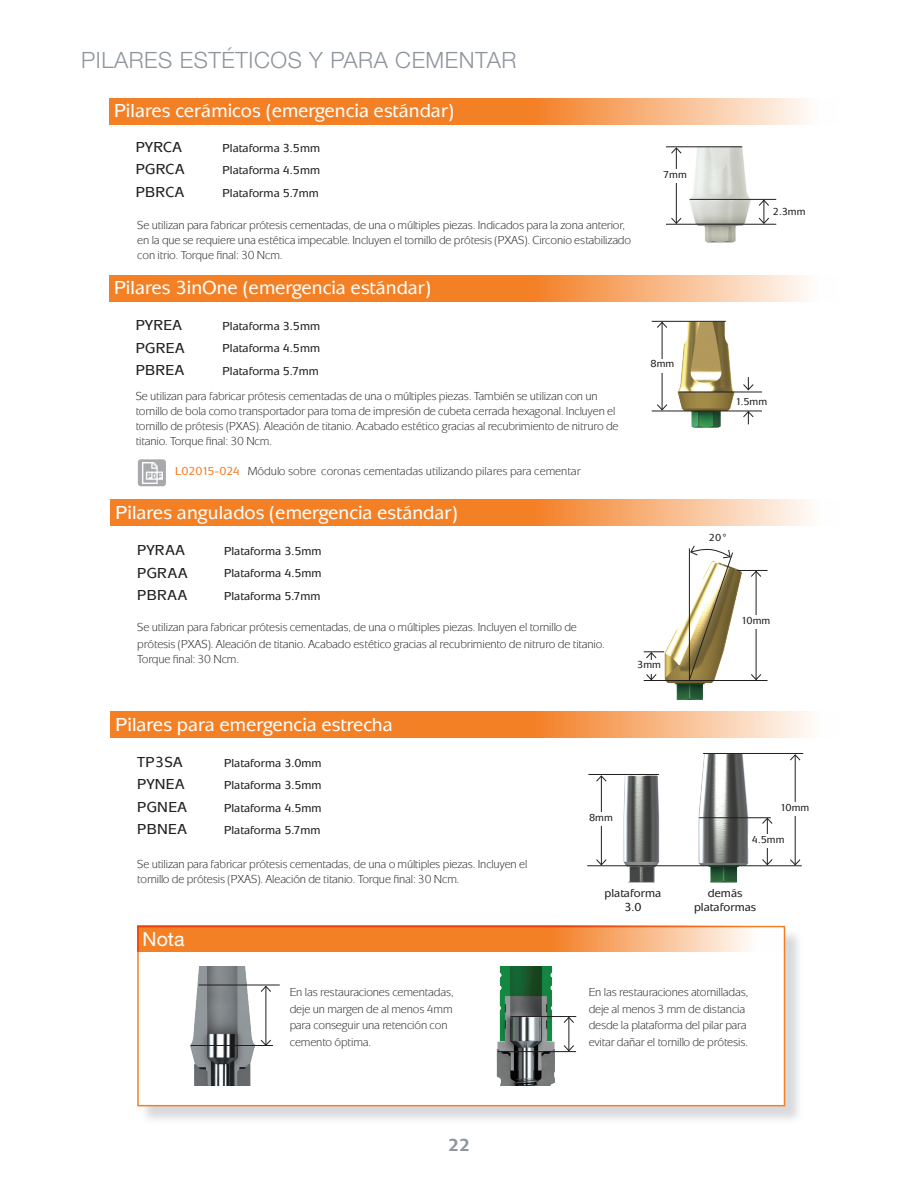
<style>
.page{position:relative;width:918px;height:1188px;background:#fff}
.page>*{position:absolute;margin:0;border:0;box-sizing:border-box;transform-origin:0 0}
.t1{font:300 22.5px "Helvetica Neue LT Pro";letter-spacing:.025em;color:#8f959d}
.t2{font:500 19.5px "Mixage ITC";color:#fff}
.t3{font:19.5px "Helvetica Neue LT Pro";color:#fff}
.t4{font:700 18px "Mixage ITC Std";color:#8f959d}
.Part_numbers_colored{font:500 15px "Mixage ITC Std";letter-spacing:.025em;color:#231f20}
.t5{font:12px/16.5px "Mixage ITC Std";letter-spacing:-.01em;color:#231f20}
.t6{font:500 12px/13.5px "Mixage ITC Std";color:#231f20;text-align:center}
.t7{font:500 10.5px "Mixage ITC Std";color:#231f20}
.s1{font-weight:500;color:#f48026}
</style>
<div class="page">
<div style="left:140px;top:928px;width:664px;height:197px;background:#8f959d;opacity:.36"></div>
<div style="left:137px;top:926px;width:648px;height:180px;background:#fff;border:2px solid #f48026"></div>
<svg style="left:137px;top:926px;width:648px;height:26px;background:#f5944c"></svg>
<img style="left:190px;top:967px;width:65px;height:118px">
<img style="left:496px;top:966px;width:69px;height:119px">
<hr style="left:198px;top:985px;width:82px;height:1px;background:#231f20">
<hr style="left:191px;top:1045px;width:82px;height:1px;background:#231f20">
<hr style="left:266px;top:986px;width:1px;height:59px;background:#231f20">
<svg style="left:260px;top:985px;width:12px;height:8px"></svg>
<svg style="left:260px;top:1039px;width:11px;height:6px"></svg>
<hr style="left:510px;top:1016px;width:66px;height:1px;background:#231f20">
<hr style="left:498px;top:1051px;width:78px;height:1px;background:#231f20">
<hr style="left:569px;top:1017px;width:1px;height:34px;background:#231f20">
<svg style="left:563px;top:1017px;width:11px;height:7px"></svg>
<svg style="left:563px;top:1044px;width:12px;height:8px"></svg>
<img style="left:624px;top:775px;width:35px;height:107px">
<img style="left:698px;top:754px;width:50px;height:128px">
<hr style="left:703px;top:753px;width:100px;height:1px;background:#231f20">
<hr style="left:795px;top:755px;width:1px;height:110px;background:#231f20">
<svg style="left:790px;top:754px;width:11px;height:7px"></svg>
<svg style="left:790px;top:859px;width:11px;height:6px"></svg>
<hr style="left:601px;top:776px;width:1px;height:89px;background:#231f20">
<svg style="left:596px;top:775px;width:11px;height:7px"></svg>
<svg style="left:596px;top:859px;width:11px;height:6px"></svg>
<hr style="left:767px;top:818px;width:1px;height:47px;background:#231f20">
<svg style="left:761px;top:818px;width:12px;height:7px"></svg>
<svg style="left:762px;top:858px;width:11px;height:7px"></svg>
<hr style="left:699px;top:817px;width:72px;height:1px;background:#231f20">
<hr style="left:588px;top:774px;width:71px;height:1px;background:#231f20">
<hr style="left:587px;top:865px;width:215px;height:1px;background:#231f20">
<div style="left:748px;top:834px;width:41px;height:14px;background:#fff"></div>
<div style="left:777px;top:802px;width:35px;height:14px;background:#fff"></div>
<div style="left:583px;top:812px;width:35px;height:14px;background:#fff"></div>
<img style="left:664px;top:568px;width:78px;height:132px">
<hr style="left:737px;top:570px;width:31px;height:1px;background:#231f20">
<hr style="left:756px;top:571px;width:1px;height:109px;background:#231f20">
<svg style="left:751px;top:571px;width:11px;height:7px"></svg>
<svg style="left:751px;top:673px;width:11px;height:7px"></svg>
<hr style="left:644px;top:680px;width:124px;height:1px;background:#231f20">
<svg style="left:688px;top:545px;width:46px;height:135px"></svg>
<div style="left:702px;top:532px;width:33px;height:14px;background:#fff"></div>
<div style="left:738px;top:615px;width:35px;height:14px;background:#fff"></div>
<svg style="left:644px;top:651px;width:20px;height:29px"></svg>
<div style="left:636px;top:660px;width:26px;height:14px;background:#fff"></div>
<img style="left:690px;top:146px;width:61px;height:96px">
<hr style="left:666px;top:146px;width:76px;height:1px;background:#231f20">
<hr style="left:676px;top:148px;width:1px;height:75px;background:#231f20">
<svg style="left:670px;top:147px;width:12px;height:7px"></svg>
<svg style="left:670px;top:217px;width:12px;height:7px"></svg>
<svg style="left:758px;top:200px;width:12px;height:24px"></svg>
<hr style="left:690px;top:199px;width:86px;height:1px;background:#231f20">
<hr style="left:666px;top:224px;width:110px;height:1px;background:#231f20">
<div style="left:657px;top:169px;width:35px;height:14px;background:#fff"></div>
<img style="left:677px;top:322px;width:58px;height:105px">
<hr style="left:652px;top:321px;width:74px;height:1px;background:#231f20">
<hr style="left:652px;top:411px;width:110px;height:1px;background:#231f20">
<hr style="left:679px;top:392px;width:83px;height:1px;background:#231f20">
<hr style="left:662px;top:322px;width:1px;height:88px;background:#231f20">
<svg style="left:656px;top:321px;width:12px;height:8px"></svg>
<svg style="left:656px;top:404px;width:12px;height:7px"></svg>
<div style="left:645px;top:359px;width:35px;height:14px;background:#fff"></div>
<svg style="left:743px;top:377px;width:11px;height:14px"></svg>
<svg style="left:742px;top:411px;width:12px;height:13px"></svg>
<svg style="left:109px;top:98px;width:700px;height:26px;background:#f5974e"></svg>
<svg style="left:109px;top:275px;width:700px;height:26px;background:#f5974e"></svg>
<svg style="left:110px;top:499px;width:701px;height:27px;background:#f5974e"></svg>
<svg style="left:110px;top:712px;width:701px;height:26px;background:#f5974e"></svg>
<div style="left:138px;top:459px;width:28px;height:27px;background:#a8a9ad;border-radius:3px"></div>
<img style="left:142px;top:463px;width:21px;height:20px">
<p class="t1" style="left:81px;top:46px;width:437px">PILARES ESTÉTICOS Y PARA CEMENTAR</p>
<h2 class="t2" style="left:114px;top:99px;width:342px">Pilares cerámicos (emergencia estándar)</h2>
<p class="Part_numbers_colored" style="left:136px;top:138px;width:48px">PYRCA</p>
<p class="Part_numbers_colored" style="left:136px;top:161px;width:50px">PGRCA</p>
<p class="Part_numbers_colored" style="left:136px;top:183px;width:50px">PBRCA</p>
<p class="t6" style="left:223px;top:141px;width:99px">Plataforma 3.5mm</p>
<p class="t6" style="left:223px;top:164px;width:99px">Plataforma 4.5mm</p>
<p class="t6" style="left:223px;top:186px;width:98px">Plataforma 5.7mm</p>
<p class="t5" style="left:137px;top:217px;width:495px;line-height:15px">Se utilizan para fabricar prótesis cementadas, de una o múltiples piezas. Indicados para la zona anterior, en la que se requiere una estética impecable. Incluyen el tornillo de prótesis (PXAS). Circonio estabilizado con itrio. Torque final: 30 Ncm.</p>
<h2 class="t2" style="left:114px;top:276px;width:319px">Pilares 3inOne (emergencia estándar)</h2>
<p class="Part_numbers_colored" style="left:136px;top:316px;width:48px">PYREA</p>
<p class="Part_numbers_colored" style="left:136px;top:339px;width:50px">PGREA</p>
<p class="Part_numbers_colored" style="left:136px;top:361px;width:50px">PBREA</p>
<p class="t5" style="left:136px;top:389px;width:484px;line-height:15px">Se utilizan para fabricar prótesis cementadas de una o múltiples piezas. También se utilizan con un tornillo de bola como transportador para toma de impresión de cubeta cerrada hexagonal. Incluyen el tornillo de prótesis (PXAS). Aleación de titanio. Acabado estético gracias al recubrimiento de nitruro de titanio. Torque final: 30 Ncm.</p>
<p class="t6" style="left:223px;top:319px;width:99px">Plataforma 3.5mm</p>
<p class="t6" style="left:223px;top:341px;width:99px">Plataforma 4.5mm</p>
<p class="t6" style="left:223px;top:364px;width:98px">Plataforma 5.7mm</p>
<p class="t5" style="left:175px;top:462px;width:407px"><span class="s1">L02015-024</span> Módulo sobre coronas cementadas utilizando pilares para cementar</p>
<h2 class="t2" style="left:116px;top:501px;width:344px">Pilares angulados (emergencia estándar)</h2>
<p class="Part_numbers_colored" style="left:137px;top:542px;width:49px">PYRAA</p>
<p class="Part_numbers_colored" style="left:137px;top:564px;width:52px">PGRAA</p>
<p class="Part_numbers_colored" style="left:137px;top:587px;width:51px">PBRAA</p>
<p class="t6" style="left:224px;top:544px;width:99px">Plataforma 3.5mm</p>
<p class="t6" style="left:224px;top:567px;width:99px">Plataforma 4.5mm</p>
<p class="t6" style="left:224px;top:589px;width:98px">Plataforma 5.7mm</p>
<p class="t7" style="left:663px;top:168px;width:25px">7mm</p>
<p class="t7" style="left:651px;top:358px;width:25px">8mm</p>
<p class="t5" style="left:137px;top:619px;width:469px">Se utilizan para fabricar prótesis cementadas, de una o múltiples piezas. Incluyen el tornillo de prótesis (PXAS). Aleación de titanio. Acabado estético gracias al recubrimiento de nitruro de titanio.</p>
<p class="t5" style="left:137px;top:651px;width:103px">Torque final: 30 Ncm.</p>
<p class="t7" style="left:637px;top:659px;width:25px">3mm</p>
<p class="t7" style="left:773px;top:206px;width:34px">2.3mm</p>
<p class="t7" style="left:735px;top:395px;width:33px">1.5mm</p>
<p class="t7" style="left:709px;top:531px;width:20px">20°</p>
<p class="t7" style="left:741px;top:614px;width:31px">10mm</p>
<h2 class="t2" style="left:116px;top:713px;width:279px">Pilares para emergencia estrecha</h2>
<p class="Part_numbers_colored" style="left:137px;top:753px;width:47px">TP3SA</p>
<p class="Part_numbers_colored" style="left:137px;top:776px;width:49px">PYNEA</p>
<p class="Part_numbers_colored" style="left:137px;top:798px;width:51px">PGNEA</p>
<p class="Part_numbers_colored" style="left:137px;top:821px;width:51px">PBNEA</p>
<p class="t6" style="left:224px;top:756px;width:99px">Plataforma 3.0mm</p>
<p class="t6" style="left:224px;top:779px;width:99px">Plataforma 3.5mm</p>
<p class="t6" style="left:224px;top:801px;width:99px">Plataforma 4.5mm</p>
<p class="t6" style="left:224px;top:824px;width:98px">Plataforma 5.7mm</p>
<p class="t5" style="left:137px;top:856px;width:392px;line-height:15px">Se utilizan para fabricar prótesis cementadas, de una o múltiples piezas. Incluyen el tornillo de prótesis (PXAS). Aleación de titanio. Torque final: 30 Ncm.</p>
<h2 class="t3" style="left:143px;top:927px;width:43px">Nota</h2>
<p class="t7" style="left:589px;top:811px;width:25px">8mm</p>
<p class="t6" style="left:605px;top:886px;width:58px">plataforma</p>
<p class="t6" style="left:624px;top:900px;width:19px">3.0</p>
<p class="t7" style="left:780px;top:801px;width:31px">10mm</p>
<p class="t7" style="left:752px;top:833px;width:34px">4.5mm</p>
<p class="t6" style="left:694px;top:886px;width:64px">demás plataformas</p>
<p class="t5" style="left:290px;top:984px;width:165px">En las restauraciones cementadas, deje un margen de al menos 4mm para conseguir una retención con cemento óptima.</p>
<h3 class="t4" style="left:448px;top:1135px;width:23px">22</h3>
<p class="t5" style="left:589px;top:984px;width:161px">En las restauraciones atornilladas, deje al menos 3 mm de distancia desde la plataforma del pilar para evitar dañar el tornillo de prótesis.</p>
</div>
